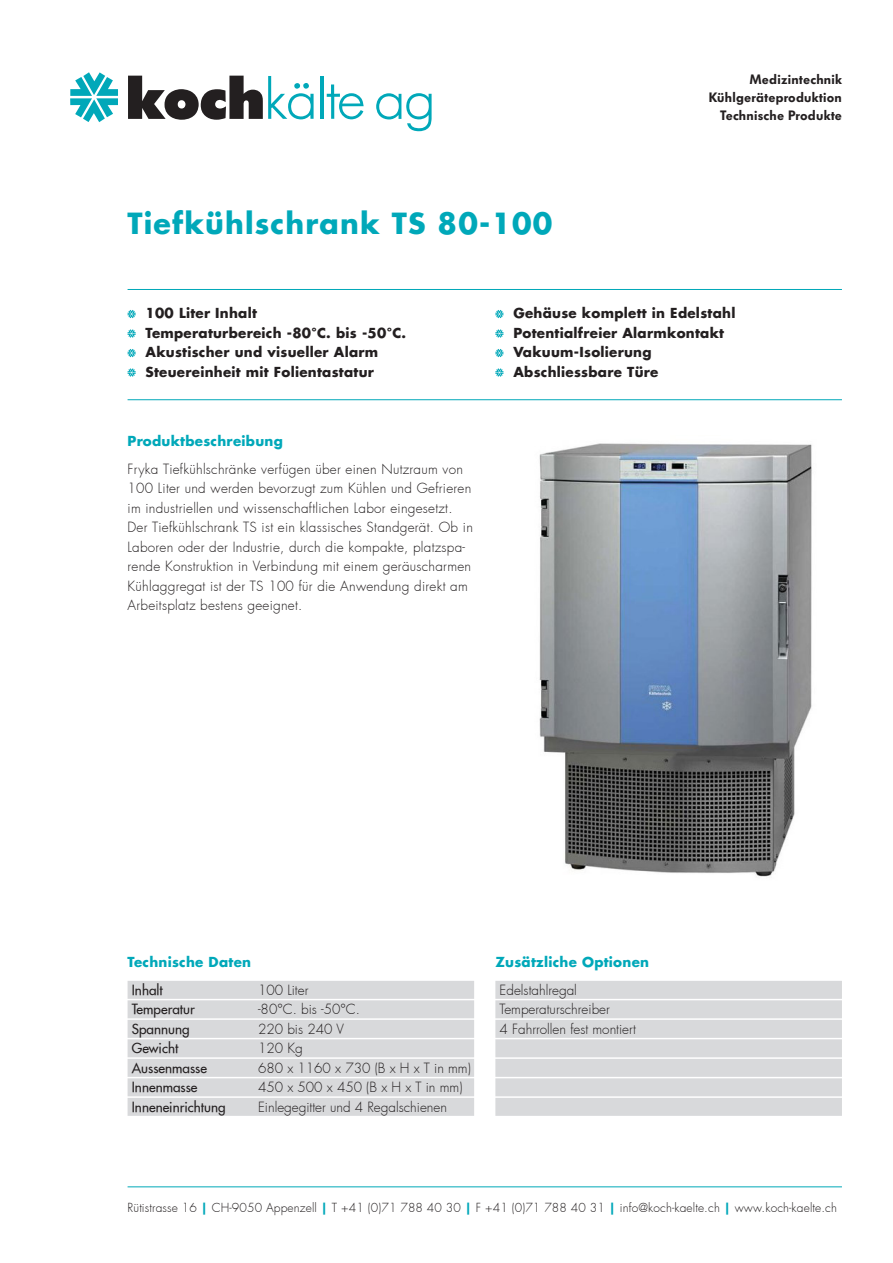
<style>
.page{position:relative;width:893px;height:1263px;background:#fff}
.page>*{position:absolute;margin:0;border:0;box-sizing:border-box;transform-origin:0 0}
.t1{font:700 28.5px "Futura";letter-spacing:.04em;color:#00a8b9}
.t2{font:300 13.5px/19.5px "Futura";letter-spacing:.02em;color:#231f20}
.Aufzählung{font:700 13.5px "Futura";letter-spacing:.02em;color:#231f20}
.t3{font:300 13.5px/19.5px "Futura";color:#231f20}
.t4{font:500 13.5px "Futura";color:#231f20}
.t5{font:700 13.5px "Futura";letter-spacing:.02em;color:#00a8b9}
.t6{font:600 13.5px/18px "Futura BQ";letter-spacing:.02em;color:#231f20;text-align:right}
.t7{font:300 12px "Futura";letter-spacing:.01em;color:#231f20}
.s1{font-weight:700;color:#00a8b9}
</style>
<div class="page">
<img style="left:539px;top:443px;width:273px;height:434px">
<svg style="left:128px;top:310px;width:8px;height:8px"></svg>
<svg style="left:128px;top:329px;width:8px;height:9px"></svg>
<svg style="left:128px;top:349px;width:8px;height:8px"></svg>
<svg style="left:128px;top:368px;width:8px;height:9px"></svg>
<svg style="left:495px;top:310px;width:8px;height:8px"></svg>
<svg style="left:495px;top:329px;width:8px;height:9px"></svg>
<svg style="left:495px;top:349px;width:8px;height:8px"></svg>
<svg style="left:495px;top:368px;width:8px;height:9px"></svg>
<svg style="left:70px;top:72px;width:48px;height:50px"></svg>
<svg style="left:128px;top:76px;width:186px;height:44px"></svg>
<hr style="left:320px;top:76px;width:3px;height:43px;background:#00a8b9">
<svg style="left:327px;top:84px;width:37px;height:35px"></svg>
<svg style="left:376px;top:93px;width:56px;height:38px"></svg>
<hr style="left:128px;top:289px;width:714px;height:1px;background:#00a8b9">
<hr style="left:128px;top:399px;width:714px;height:1px;background:#00a8b9">
<hr style="left:128px;top:1186px;width:714px;height:1px;background:#00a8b9">
<div style="left:495px;top:981px;width:347px;height:18px;background:#d8d9db"></div>
<div style="left:495px;top:1000px;width:347px;height:18px;background:#d8d9db"></div>
<div style="left:495px;top:1020px;width:347px;height:18px;background:#d8d9db"></div>
<div style="left:495px;top:1039px;width:347px;height:18px;background:#d8d9db"></div>
<div style="left:495px;top:1059px;width:347px;height:18px;background:#d8d9db"></div>
<div style="left:495px;top:1078px;width:347px;height:18px;background:#d8d9db"></div>
<div style="left:495px;top:1098px;width:347px;height:18px;background:#d8d9db"></div>
<div style="left:128px;top:981px;width:346px;height:18px;background:#d8d9db"></div>
<div style="left:128px;top:1000px;width:346px;height:18px;background:#d8d9db"></div>
<div style="left:128px;top:1020px;width:346px;height:18px;background:#d8d9db"></div>
<div style="left:128px;top:1039px;width:346px;height:18px;background:#d8d9db"></div>
<div style="left:128px;top:1059px;width:346px;height:18px;background:#d8d9db"></div>
<div style="left:128px;top:1078px;width:346px;height:18px;background:#d8d9db"></div>
<div style="left:128px;top:1098px;width:346px;height:18px;background:#d8d9db"></div>
<h1 class="t1" style="left:128px;top:204px;width:426px">Tiefkühlschrank TS 80-100</h1>
<p class="t6" style="left:709px;top:71px;width:135px">Medizintechnik<br>Kühlgeräteproduktion<br>Technische Produkte</p>
<p class="Aufzählung" style="left:146px;top:304px;width:113px">100 Liter Inhalt</p>
<p class="Aufzählung" style="left:146px;top:324px;width:262px">Temperaturbereich -80°C. bis -50°C.</p>
<p class="Aufzählung" style="left:146px;top:343px;width:234px">Akustischer und visueller Alarm</p>
<p class="Aufzählung" style="left:146px;top:363px;width:230px">Steuereinheit mit Folientastatur</p>
<p class="t5" style="left:128px;top:432px;width:157px">Produktbeschreibung</p>
<p class="t2" style="left:128px;top:460px;width:347px">Fryka Tiefkühlschränke verfügen über einen Nutzraum von 100 Liter und werden bevorzugt zum Kühlen und Gefrieren im industriellen und wissenschaftlichen Labor eingesetzt.<br>Der Tiefkühlschrank TS ist ein klassisches Standgerät. Ob in Laboren oder der Industrie, durch die kompakte, platzspa&shy;rende Konstruktion in Verbindung mit einem geräuscharmen Kühlaggregat ist der TS 100 für die Anwendung direkt am Arbeitsplatz bestens geeignet.</p>
<p class="Aufzählung" style="left:513px;top:304px;width:223px">Gehäuse komplett in Edelstahl</p>
<p class="Aufzählung" style="left:513px;top:324px;width:212px">Potentialfreier Alarmkontakt</p>
<p class="Aufzählung" style="left:513px;top:343px;width:140px">Vakuum-Isolierung</p>
<p class="Aufzählung" style="left:513px;top:363px;width:147px">Abschliessbare Türe</p>
<p class="t5" style="left:128px;top:953px;width:125px">Technische Daten</p>
<p class="t4" style="left:132px;top:981px;width:32px">Inhalt</p>
<p class="t3" style="left:258px;top:980px;width:52px">100 Liter</p>
<p class="t4" style="left:132px;top:1001px;width:64px">Temperatur</p>
<p class="t2" style="left:258px;top:1000px;width:103px">-80°C. bis -50°C.</p>
<p class="t4" style="left:132px;top:1020px;width:59px">Spannung</p>
<p class="t3" style="left:258px;top:1019px;width:88px">220 bis 240 V</p>
<p class="t4" style="left:132px;top:1040px;width:48px">Gewicht</p>
<p class="t2" style="left:258px;top:1039px;width:46px">120 Kg</p>
<p class="t4" style="left:132px;top:1059px;width:77px">Aussenmasse</p>
<p class="t3" style="left:258px;top:1058px;width:214px">680 x 1160 x 730 (B x H x T in mm)</p>
<p class="t4" style="left:132px;top:1079px;width:67px">Innenmasse</p>
<p class="t3" style="left:258px;top:1078px;width:206px">450 x 500 x 450 (B x H x T in mm)</p>
<p class="t4" style="left:132px;top:1098px;width:95px">Inneneinrichtung</p>
<p class="t3" style="left:258px;top:1097px;width:190px">Einlegegitter und 4 Regalschienen</p>
<p class="t5" style="left:495px;top:953px;width:155px">Zusätzliche Optionen</p>
<p class="t3" style="left:500px;top:980px;width:138px">Edelstahlregal<br>Temperaturschreiber<br>4 Fahrrollen fest montiert</p>
<p class="t7" style="left:128px;top:1200px;width:711px">Rütistrasse 16 <span class="s1">|</span> CH-9050 Appenzell <span class="s1">|</span> T +41 (0)71 788 40 30 <span class="s1">|</span> F +41 (0)71 788 40 31 <span class="s1">|</span> info@koch-kaelte.ch <span class="s1">|</span> www.koch-kaelte.ch</p>
</div>
